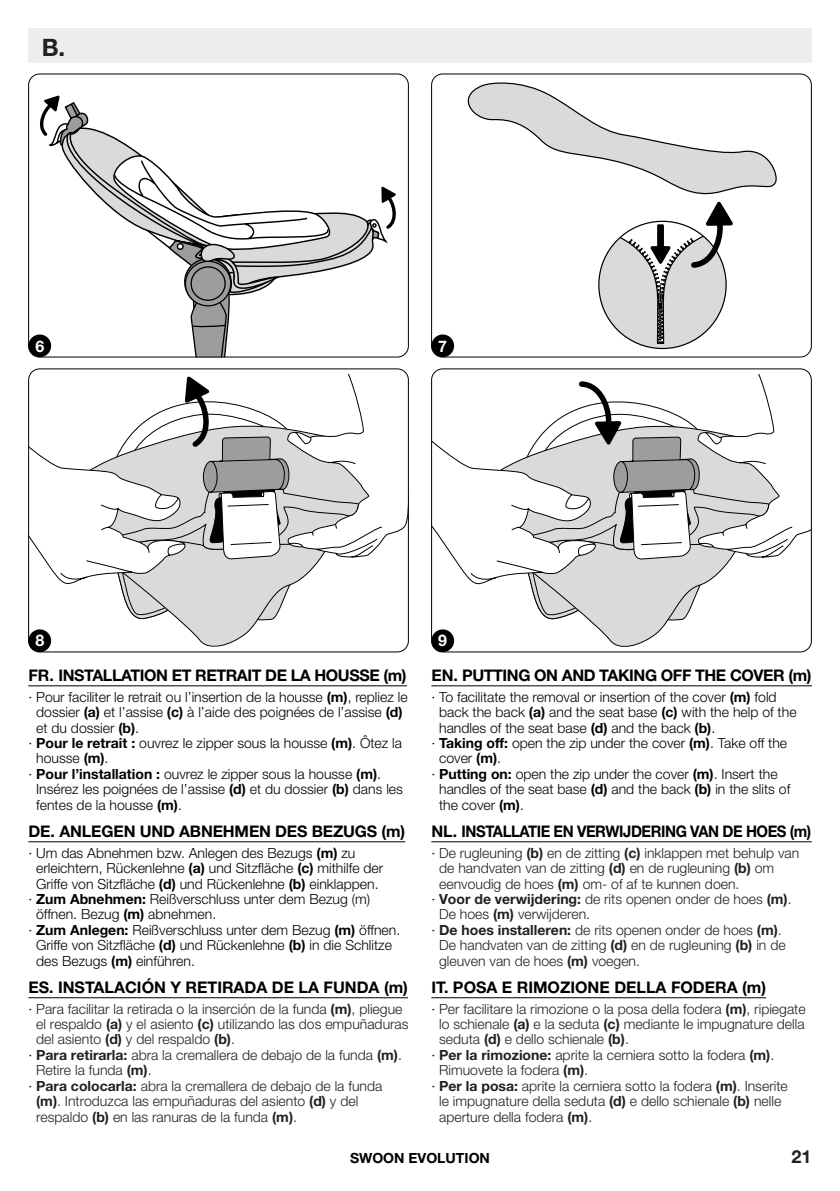
<style>
.page{position:relative;width:840px;height:1191px;background:#fff}
.page>*{position:absolute;margin:0;border:0;box-sizing:border-box;transform-origin:0 0}
.t1{font:700 24px "Helvetica Neue LT Pro";color:#231f1f}
.t2{font:700 18px "Helvetica Neue LT Pro";color:#231f1f}
.t3{font:700 16px "Helvetica Neue LT Pro";letter-spacing:-.025em;color:#000}
.t4{font:700 16px "Helvetica Neue LT Pro";color:#000}
.t5{font:700 16px "Helvetica Neue LT Pro";color:#fff}
.t6{font:300 14px "Helvetica Neue LT Pro";color:#231f1f}
.t7{font:300 14px "Helvetica Neue LT Pro";color:#000}
.t8{font:700 14px "Helvetica Neue LT Pro";color:#000}
.s1{font-weight:700}
.s2{color:#000}
</style>
<div class="page">
<div style="left:28px;top:28px;width:783px;height:34px;background:#ededed"></div>
<svg style="left:40px;top:96px;width:355px;height:259px"></svg>
<div style="left:28px;top:74px;width:380px;height:283px;border:1px solid #000;border-radius:11px"></div>
<div style="left:28px;top:334px;width:23px;height:23px;background:#000;border-radius:50%"></div>
<svg style="left:28px;top:374px;width:380px;height:273px"></svg>
<div style="left:28px;top:369px;width:380px;height:283px;border:1px solid #000;border-radius:11px"></div>
<div style="left:28px;top:629px;width:23px;height:23px;background:#000;border-radius:50%"></div>
<svg style="left:467px;top:82px;width:309px;height:266px"></svg>
<div style="left:431px;top:74px;width:380px;height:283px;border:1px solid #000;border-radius:11px"></div>
<div style="left:431px;top:334px;width:23px;height:23px;background:#000;border-radius:50%"></div>
<svg style="left:431px;top:374px;width:380px;height:273px"></svg>
<div style="left:431px;top:369px;width:380px;height:283px;border:1px solid #000;border-radius:11px"></div>
<div style="left:431px;top:629px;width:23px;height:23px;background:#000;border-radius:50%"></div>
<hr style="left:28px;top:685px;width:379px;height:1px;background:#000">
<hr style="left:431px;top:685px;width:380px;height:1px;background:#000">
<hr style="left:28px;top:841px;width:377px;height:1px;background:#000">
<hr style="left:431px;top:841px;width:380px;height:1px;background:#000">
<hr style="left:28px;top:997px;width:380px;height:1px;background:#000">
<hr style="left:431px;top:997px;width:334px;height:1px;background:#000">
<h1 class="t1" style="left:42px;top:32px;width:25px">B.</h1>
<p class="t5" style="left:35px;top:336px;width:10px">6</p>
<p class="t5" style="left:438px;top:336px;width:10px">7</p>
<p class="t5" style="left:35px;top:630px;width:10px">8</p>
<p class="t3" style="left:28px;top:665px;width:379px">FR. INSTALLATION ET RETRAIT DE LA HOUSSE (m)</p>
<p class="t7" style="left:28px;top:688px;width:380px">∙ Pour faciliter le retrait ou l’insertion de la housse <span class="s1">(m)</span>, repliez le</p>
<p class="t7" style="left:36px;top:703px;width:368px">dossier <span class="s1">(a)</span> et l’assise <span class="s1">(c)</span> à l’aide des poignées de l’assise <span class="s1">(d)</span></p>
<p class="t7" style="left:36px;top:719px;width:104px">et du dossier <span class="s1">(b)</span>.</p>
<p class="t7" style="left:28px;top:734px;width:375px">∙ <span class="s1">Pour le retrait :</span> ouvrez le zipper sous la housse <span class="s1">(m)</span>. Ôtez la</p>
<p class="t7" style="left:36px;top:750px;width:74px">housse <span class="s1">(m)</span>.</p>
<p class="t7" style="left:28px;top:765px;width:354px">∙ <span class="s1">Pour l’installation :</span> ouvrez le zipper sous la housse <span class="s1">(m)</span>.</p>
<p class="t7" style="left:36px;top:780px;width:368px">Insérez les poignées de l’assise <span class="s1">(d)</span> et du dossier <span class="s1">(b)</span> dans les</p>
<p class="t7" style="left:36px;top:796px;width:147px">fentes de la housse <span class="s1">(m)</span>.</p>
<p class="t3" style="left:28px;top:820px;width:378px">DE. ANLEGEN UND ABNEHMEN DES BEZUGS (m)</p>
<p class="t7" style="left:28px;top:844px;width:328px">∙ Um das Abnehmen bzw. Anlegen des Bezugs <span class="s1">(m)</span> zu</p>
<p class="t7" style="left:36px;top:859px;width:348px">erleichtern, Rückenlehne <span class="s1">(a)</span> und Sitzfläche <span class="s1">(c)</span> mithilfe der</p>
<p class="t7" style="left:36px;top:875px;width:344px">Griffe von Sitzfläche <span class="s1">(d)</span> und Rückenlehne <span class="s1">(b)</span> einklappen.</p>
<p class="t7" style="left:28px;top:890px;width:343px">∙ <span class="s1">Zum Abnehmen:</span> Reißverschluss unter dem Bezug (m)</p>
<p class="t7" style="left:36px;top:905px;width:181px">öffnen. Bezug <span class="s1">(m)</span> abnehmen.</p>
<p class="t7" style="left:28px;top:921px;width:373px">∙ <span class="s1">Zum Anlegen:</span> Reißverschluss unter dem Bezug <span class="s1">(m)</span> öffnen.</p>
<p class="t7" style="left:36px;top:936px;width:357px">Griffe von Sitzfläche <span class="s1">(d)</span> und Rückenlehne <span class="s1">(b)</span> in die Schlitze</p>
<p class="t7" style="left:36px;top:952px;width:160px">des Bezugs <span class="s1">(m)</span> einführen.</p>
<p class="t4" style="left:28px;top:976px;width:381px">ES. INSTALACIÓN Y RETIRADA DE LA FUNDA (m)</p>
<p class="t6" style="left:28px;top:1000px;width:375px"><span class="s2">∙</span> Para facilitar la retirada o la inserción de la funda <span class="s1">(m)</span>, pliegue</p>
<p class="t6" style="left:36px;top:1015px;width:374px">el respaldo <span class="s1">(a)</span> y el asiento <span class="s1">(c)</span> utilizando las dos empuñaduras</p>
<p class="t6" style="left:36px;top:1031px;width:200px">del asiento <span class="s1">(d)</span> y del respaldo <span class="s1">(b)</span>.</p>
<p class="t6" style="left:28px;top:1046px;width:375px"><span class="s2">∙</span> <span class="s1">Para retirarla:</span> abra la cremallera de debajo de la funda <span class="s1">(m)</span>.</p>
<p class="t6" style="left:36px;top:1061px;width:117px">Retire la funda <span class="s1">(m)</span>.</p>
<p class="t6" style="left:28px;top:1077px;width:355px"><span class="s2">∙</span> <span class="s1">Para colocarla:</span> abra la cremallera de debajo de la funda</p>
<p class="t6" style="left:36px;top:1092px;width:323px"><span class="s1">(m)</span>. Introduzca las empuñaduras del asiento <span class="s1">(d)</span> y del</p>
<p class="t6" style="left:36px;top:1108px;width:262px">respaldo <span class="s1">(b)</span> en las ranuras de la funda <span class="s1">(m)</span>.</p>
<p class="t5" style="left:438px;top:630px;width:10px">9</p>
<p class="t3" style="left:431px;top:665px;width:381px">EN. PUTTING ON AND TAKING OFF THE COVER (m)</p>
<p class="t7" style="left:431px;top:688px;width:346px">∙ To facilitate the removal or insertion of the cover <span class="s1">(m)</span> fold</p>
<p class="t7" style="left:439px;top:703px;width:359px">back the back <span class="s1">(a)</span> and the seat base <span class="s1">(c)</span> with the help of the</p>
<p class="t7" style="left:439px;top:719px;width:277px">handles of the seat base <span class="s1">(d)</span> and the back <span class="s1">(b)</span>.</p>
<p class="t7" style="left:431px;top:734px;width:357px">∙ <span class="s1">Taking off:</span> open the zip under the cover <span class="s1">(m)</span>. Take off the</p>
<p class="t7" style="left:439px;top:750px;width:63px">cover <span class="s1">(m)</span>.</p>
<p class="t7" style="left:431px;top:765px;width:347px">∙ <span class="s1">Putting on:</span> open the zip under the cover <span class="s1">(m)</span>. Insert the</p>
<p class="t7" style="left:439px;top:780px;width:352px">handles of the seat base <span class="s1">(d)</span> and the back <span class="s1">(b)</span> in the slits of</p>
<p class="t7" style="left:439px;top:796px;width:86px">the cover <span class="s1">(m)</span>.</p>
<p class="t3" style="left:431px;top:820px;width:381px">NL. INSTALLATIE EN VERWIJDERING VAN DE HOES (m)</p>
<p class="t6" style="left:431px;top:844px;width:369px"><span class="s2">∙</span> De rugleuning <span class="s1">(b)</span> en de zitting <span class="s1">(c)</span> inklappen met behulp van</p>
<p class="t6" style="left:439px;top:859px;width:336px">de handvaten van de zitting <span class="s1">(d)</span> en de rugleuning <span class="s1">(b)</span> om</p>
<p class="t6" style="left:439px;top:875px;width:302px">eenvoudig de hoes <span class="s1">(m)</span> om- of af te kunnen doen.</p>
<p class="t6" style="left:431px;top:890px;width:361px"><span class="s2">∙</span> <span class="s1">Voor de verwijdering:</span> de rits openen onder de hoes <span class="s1">(m)</span>.</p>
<p class="t6" style="left:439px;top:905px;width:152px">De hoes <span class="s1">(m)</span> verwijderen.</p>
<p class="t6" style="left:431px;top:921px;width:352px"><span class="s2">∙</span> <span class="s1">De hoes installeren:</span> de rits openen onder de hoes <span class="s1">(m)</span>.</p>
<p class="t6" style="left:439px;top:936px;width:348px">De handvaten van de zitting <span class="s1">(d)</span> en de rugleuning <span class="s1">(b)</span> in de</p>
<p class="t6" style="left:439px;top:952px;width:202px">gleuven van de hoes <span class="s1">(m)</span> voegen.</p>
<p class="t4" style="left:431px;top:976px;width:336px">IT. POSA E RIMOZIONE DELLA FODERA (m)</p>
<p class="t6" style="left:431px;top:1000px;width:375px"><span class="s2">∙</span> Per facilitare la rimozione o la posa della fodera <span class="s1">(m)</span>, ripiegate</p>
<p class="t6" style="left:439px;top:1015px;width:367px">lo schienale <span class="s1">(a)</span> e la seduta <span class="s1">(c)</span> mediante le impugnature della</p>
<p class="t6" style="left:439px;top:1031px;width:191px">seduta <span class="s1">(d)</span> e dello schienale <span class="s1">(b)</span>.</p>
<p class="t6" style="left:431px;top:1046px;width:344px"><span class="s2">∙</span> <span class="s1">Per la rimozione:</span> aprite la cerniera sotto la fodera <span class="s1">(m)</span>.</p>
<p class="t6" style="left:439px;top:1061px;width:150px">Rimuovete la fodera <span class="s1">(m)</span>.</p>
<p class="t6" style="left:431px;top:1077px;width:358px"><span class="s2">∙</span> <span class="s1">Per la posa:</span> aprite la cerniera sotto la fodera <span class="s1">(m)</span>. Inserite</p>
<p class="t6" style="left:439px;top:1092px;width:343px">le impugnature della seduta <span class="s1">(d)</span> e dello schienale <span class="s1">(b)</span> nelle</p>
<p class="t6" style="left:439px;top:1108px;width:154px">aperture della fodera <span class="s1">(m)</span>.</p>
<p class="t8" style="left:350px;top:1149px;width:141px">SWOON EVOLUTION</p>
<p class="t2" style="left:791px;top:1145px;width:22px">21</p>
</div>
